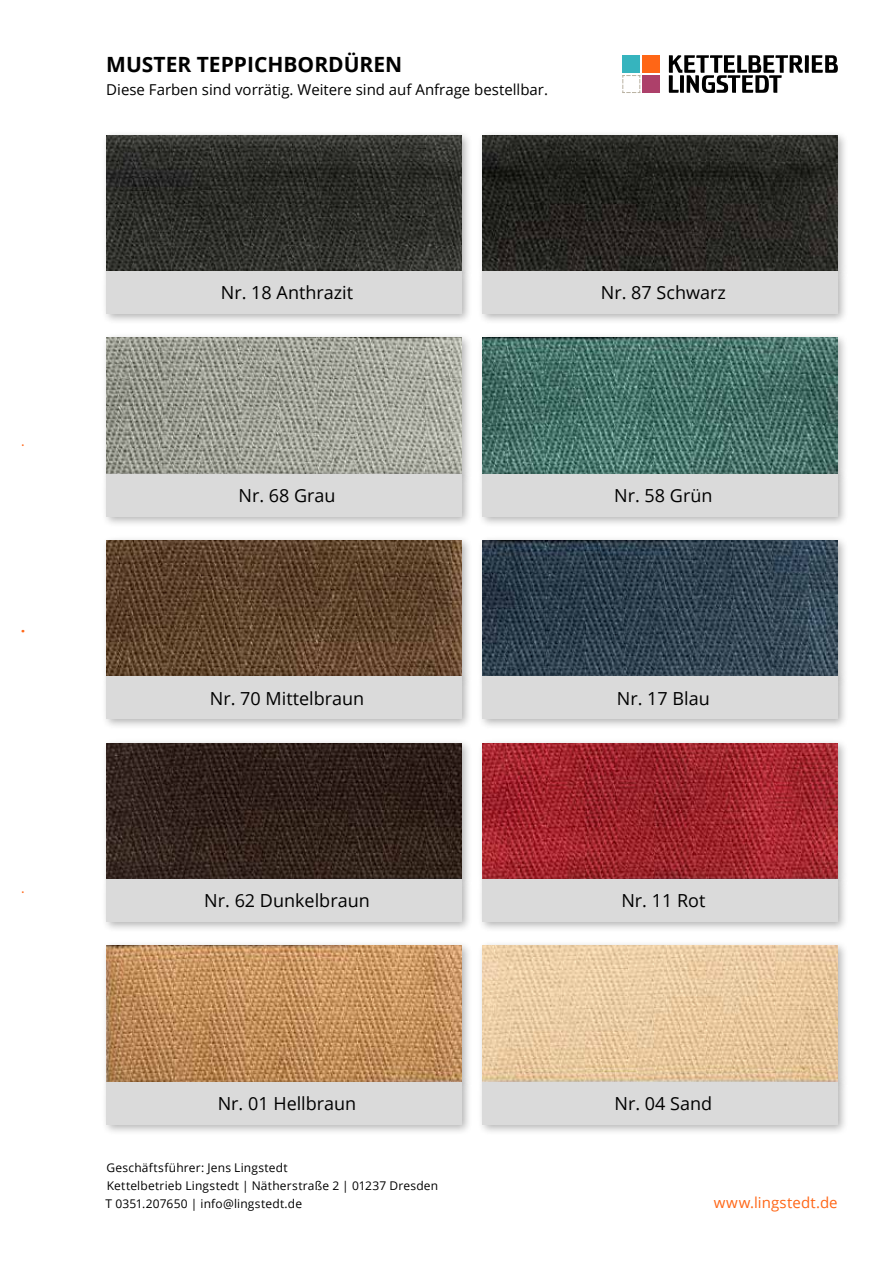
<style>
.page{position:relative;width:893px;height:1263px;background:#fff}
.page>*{position:absolute;margin:0;border:0;box-sizing:border-box;transform-origin:0 0}
.t1{font:700 21px "Open Sans";color:#000}
.t2{font:18px "Open Sans";color:#000}
.t3{font:15px "Open Sans";color:#000}
.t4{font:15px "Open Sans";letter-spacing:.01em;color:#ff6616}
.t5{font:13.5px "Open Sans";color:#ff6616}
.t6{font:800 13.5px "Open Sans";color:#ff6616}
.t7{font:12px/18px "Open Sans";letter-spacing:.015em;color:#000}
</style>
<div class="page">
<div style="left:101px;top:130px;width:372px;height:152px;background:#000;opacity:.3"></div>
<img style="left:106px;top:135px;width:355px;height:131px">
<div style="left:477px;top:130px;width:372px;height:152px;background:#000;opacity:.3"></div>
<img style="left:483px;top:135px;width:355px;height:131px">
<div style="left:101px;top:332px;width:372px;height:153px;background:#000;opacity:.3"></div>
<img style="left:106px;top:338px;width:355px;height:131px">
<div style="left:477px;top:332px;width:371px;height:153px;background:#000;opacity:.3"></div>
<img style="left:483px;top:338px;width:354px;height:131px">
<div style="left:101px;top:535px;width:372px;height:152px;background:#000;opacity:.3"></div>
<img style="left:106px;top:540px;width:355px;height:131px">
<div style="left:477px;top:535px;width:372px;height:152px;background:#000;opacity:.3"></div>
<img style="left:483px;top:540px;width:355px;height:131px">
<div style="left:101px;top:738px;width:372px;height:152px;background:#000;opacity:.3"></div>
<img style="left:106px;top:743px;width:355px;height:131px">
<div style="left:477px;top:738px;width:372px;height:152px;background:#000;opacity:.3"></div>
<img style="left:483px;top:743px;width:355px;height:131px">
<div style="left:101px;top:940px;width:372px;height:153px;background:#000;opacity:.3"></div>
<img style="left:106px;top:946px;width:355px;height:131px">
<div style="left:477px;top:940px;width:372px;height:153px;background:#000;opacity:.3"></div>
<img style="left:483px;top:946px;width:355px;height:131px">
<hr style="left:848px;top:195px;width:45px;height:1px;background:#fff">
<hr style="left:848px;top:257px;width:45px;height:1px;background:#fff">
<hr style="left:848px;top:569px;width:45px;height:2px;background:#fff">
<hr style="left:848px;top:632px;width:45px;height:1px;background:#fff">
<hr style="left:848px;top:757px;width:45px;height:1px;background:#fff">
<hr style="left:848px;top:819px;width:45px;height:2px;background:#fff">
<hr style="left:848px;top:944px;width:45px;height:2px;background:#fff">
<hr style="left:848px;top:1006px;width:45px;height:2px;background:#fff">
<hr style="left:848px;top:1070px;width:45px;height:1px;background:#fff">
<div style="left:101px;top:266px;width:372px;height:59px;background:#000;opacity:.3"></div>
<div style="left:106px;top:271px;width:355px;height:43px;background:#dadada"></div>
<div style="left:477px;top:266px;width:372px;height:59px;background:#000;opacity:.3"></div>
<div style="left:483px;top:271px;width:355px;height:43px;background:#dadada"></div>
<div style="left:101px;top:469px;width:372px;height:58px;background:#000;opacity:.3"></div>
<div style="left:106px;top:474px;width:355px;height:42px;background:#dadada"></div>
<div style="left:477px;top:469px;width:372px;height:58px;background:#000;opacity:.3"></div>
<div style="left:483px;top:474px;width:355px;height:42px;background:#dadada"></div>
<div style="left:101px;top:671px;width:372px;height:59px;background:#000;opacity:.3"></div>
<div style="left:106px;top:676px;width:355px;height:43px;background:#dadada"></div>
<div style="left:477px;top:671px;width:372px;height:59px;background:#000;opacity:.3"></div>
<div style="left:483px;top:676px;width:355px;height:43px;background:#dadada"></div>
<div style="left:101px;top:874px;width:372px;height:59px;background:#000;opacity:.3"></div>
<div style="left:106px;top:879px;width:355px;height:43px;background:#dadada"></div>
<div style="left:477px;top:874px;width:372px;height:59px;background:#000;opacity:.3"></div>
<div style="left:483px;top:879px;width:355px;height:43px;background:#dadada"></div>
<div style="left:101px;top:1077px;width:372px;height:58px;background:#000;opacity:.3"></div>
<div style="left:106px;top:1082px;width:355px;height:42px;background:#dadada"></div>
<div style="left:477px;top:1077px;width:372px;height:58px;background:#000;opacity:.3"></div>
<div style="left:483px;top:1082px;width:355px;height:42px;background:#dadada"></div>
<div style="left:622px;top:55px;width:18px;height:18px;background:#36b4be"></div>
<div style="left:642px;top:55px;width:18px;height:18px;background:#ff6616"></div>
<div style="left:642px;top:75px;width:18px;height:18px;background:#ad406a"></div>
<svg style="left:668px;top:55px;width:170px;height:38px"></svg>
<svg style="left:622px;top:75px;width:18px;height:18px"></svg>
<p class="t5" style="left:21px;top:436px;width:5px">·</p>
<p class="t6" style="left:21px;top:620px;width:5px">·</p>
<p class="t5" style="left:21px;top:883px;width:5px">·</p>
<p class="t1" style="left:106px;top:50px;width:297px">MUSTER TEPPICHBORDÜREN</p>
<p class="t3" style="left:106px;top:79px;width:443px">Diese Farben sind vorrätig. Weitere sind auf Anfrage bestellbar.</p>
<p class="t2" style="left:221px;top:280px;width:134px">Nr. 18 Anthrazit</p>
<p class="t2" style="left:601px;top:280px;width:126px">Nr. 87 Schwarz</p>
<p class="t2" style="left:238px;top:483px;width:99px">Nr. 68 Grau</p>
<p class="t2" style="left:614px;top:483px;width:100px">Nr. 58 Grün</p>
<p class="t2" style="left:210px;top:686px;width:156px">Nr. 70 Mittelbraun</p>
<p class="t2" style="left:617px;top:686px;width:94px">Nr. 17 Blau</p>
<p class="t2" style="left:204px;top:888px;width:167px">Nr. 62 Dunkelbraun</p>
<p class="t2" style="left:621px;top:888px;width:86px">Nr. 11 Rot</p>
<p class="t2" style="left:218px;top:1091px;width:140px">Nr. 01 Hellbraun</p>
<p class="t2" style="left:615px;top:1091px;width:99px">Nr. 04 Sand</p>
<p class="t7" style="left:106px;top:1158px;width:334px">Geschäftsführer: Jens Lingstedt<br>Kettelbetrieb Lingstedt | Nätherstraße 2 | 01237 Dresden<br>T 0351.207650 | info@lingstedt.de</p>
<p class="t4" style="left:714px;top:1192px;width:125px">www.lingstedt.de</p>
</div>
